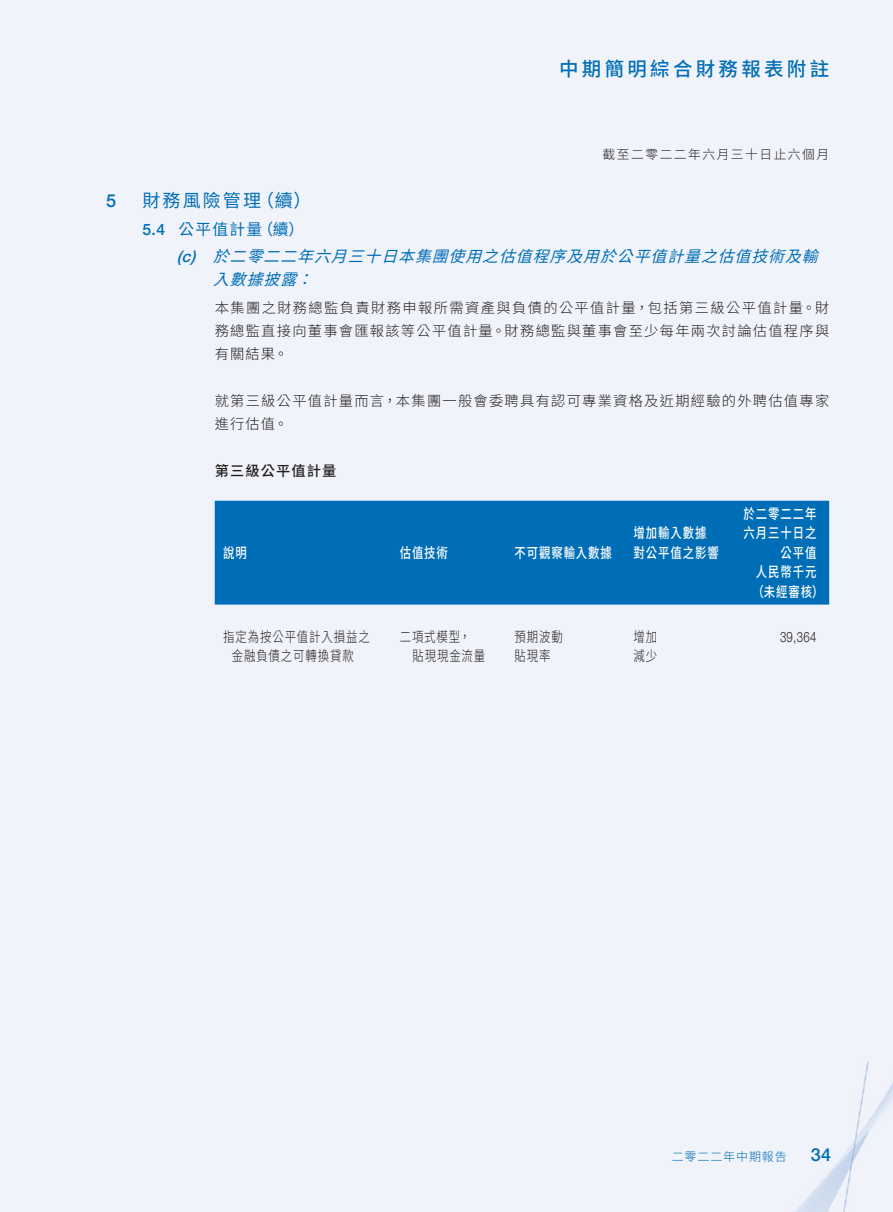
<style>
.page{position:relative;width:893px;height:1212px;background:#fff}
.page>*{position:absolute;margin:0;border:0;box-sizing:border-box;transform-origin:0 0}
.t1{font:500 19.5px "Source Han Sans TC";letter-spacing:.17em;color:#006eb6}
.Heading_1{font:18px "Source Han Sans TC";letter-spacing:.12em;color:#006eb6}
.Heading_1-2{font:500 18px "Helvetica Neue LT Std";color:#006eb6}
.Heading_3{font:italic 15.75px "Source Han Sans TC";color:#006eb6}
.Heading_2{font:15.75px "Source Han Sans TC";letter-spacing:.08em;color:#006eb6}
.Heading_2-2{font:500 15.75px "Helvetica Neue LT Std";color:#006eb6}
.Heading_3-2{font:italic 500 15.75px "Helvetica Neue LT Std";color:#006eb6}
.Body_Text{font:300 14.25px/23.2px "Source Han Sans TC";letter-spacing:.09em;color:#231f20;text-align:justify}
.Body_Text-2{font:500 14.25px "Source Han Sans TC";letter-spacing:.08em;color:#fff;scale:.8 1}
.Body_Text-3{font:300 14.25px/19.5px "Source Han Sans TC";letter-spacing:.09em;color:#231f20;text-align:center;scale:.8 1}
.Body_Text-4{font:500 14.25px "Source Han Sans TC";letter-spacing:.08em;color:#231f20}
.Body_Text-5{font:300 14.25px "Helvetica Neue LT Std";color:#231f20;scale:.8 1}
.t2{font:300 12.75px "Source Han Sans TC";letter-spacing:.12em;color:#231f20}
.t3{font:300 12px "Source Han Sans TC";letter-spacing:.075em;color:#006eb6}
</style>
<div class="page">
<div style="left:215px;top:501px;width:614px;height:104px;background:#006eb6"></div>
<h1 class="t1" style="left:559px;top:58px;width:272px">中期簡明綜合財務報表附註</h1>
<p class="Heading_1-2" style="left:106px;top:190px;width:12px">5</p>
<p class="Heading_1" style="left:142px;top:190px;width:120px">財務風險管理</p>
<p class="Heading_1" style="left:256px;top:190px;width:57px">（續(</p>
<p class="Heading_2-2" style="left:142px;top:220px;width:24px">5.4</p>
<p class="Heading_2" style="left:257px;top:220px;width:48px">（續(</p>
<p class="Heading_2" style="left:179px;top:220px;width:85px">公平值計量</p>
<p class="t2" style="left:603px;top:147px;width:228px">截至二零二二年六月三十日止六個月</p>
<p class="Heading_3-2" style="left:177px;top:247px;width:20px">c(</p>
<p class="Heading_3-2" style="left:191px;top:247px;width:6px">)</p>
<p class="Heading_3" style="left:213px;top:248px;width:618px">於二零二二年六月三十日本集團使用之估值程序及用於公平值計量之估值技術及輸</p>
<p class="Heading_3" style="left:213px;top:271px;width:97px">入數據披露</p>
<p class="Body_Text" style="left:215px;top:296px;width:616px">本集團之財務總監負責財務申報所需資產與負債的公平值計量，包括第三級公平值計量。財務總監直接向董事會匯報該等公平值計量。財務總監與董事會至少每年兩次討論估值程序與有關結果。</p>
<p class="Body_Text" style="left:215px;top:389px;width:616px">就第三級公平值計量而言，本集團一般會委聘具有認可專業資格及近期經驗的外聘估值專家進行估值。</p>
<p class="Body_Text-4" style="left:215px;top:462px;width:123px">第三級公平值計量</p>
<p class="Heading_3" style="left:296px;top:271px;width:29px">：</p>
<p class="Body_Text-2" style="left:223px;top:544px;width:31px">說明</p>
<p class="Body_Text-2" style="left:400px;top:544px;width:62px">估值技術</p>
<p class="Body_Text-2" style="left:514px;top:544px;width:123px">不可觀察輸入數據</p>
<p class="Body_Text-2" style="left:634px;top:525px;width:93px">增加輸入數據</p>
<p class="Body_Text-2" style="left:634px;top:544px;width:108px">對公平值之影響</p>
<p class="Body_Text-2" style="left:744px;top:505px;width:93px">於二零二二年</p>
<p class="Body_Text-2" style="left:744px;top:525px;width:93px">六月三十日之</p>
<p class="Body_Text-2" style="left:780px;top:544px;width:46px">公平值</p>
<p class="Body_Text-2" style="left:756px;top:564px;width:77px">人民幣千元</p>
<p class="Body_Text-2" style="left:753px;top:583px;width:90px">（未經審核(</p>
<p class="Body_Text-3" style="left:223px;top:627px;width:185px">指定為按公平值計入損益之金融負債之可轉換貸款</p>
<p class="Body_Text-3" style="left:412px;top:627px;width:93px;text-align:left;text-indent:-13px">二項式模型，貼現現金流量</p>
<p class="Body_Text-5" style="left:780px;top:628px;width:47px">39,364</p>
<p class="Body_Text-3" style="left:634px;top:627px;width:31px">增加</p>
<p class="Body_Text-3" style="left:514px;top:627px;width:62px">預期波動</p>
<p class="Body_Text-3" style="left:514px;top:647px;width:46px">貼現率</p>
<p class="Body_Text-3" style="left:634px;top:647px;width:31px">減少</p>
<p class="t3" style="left:672px;top:1149px;width:117px">二零二二年中期報告</p>
<p class="Heading_1-2" style="left:811px;top:1144px;width:22px">34</p>
</div>
